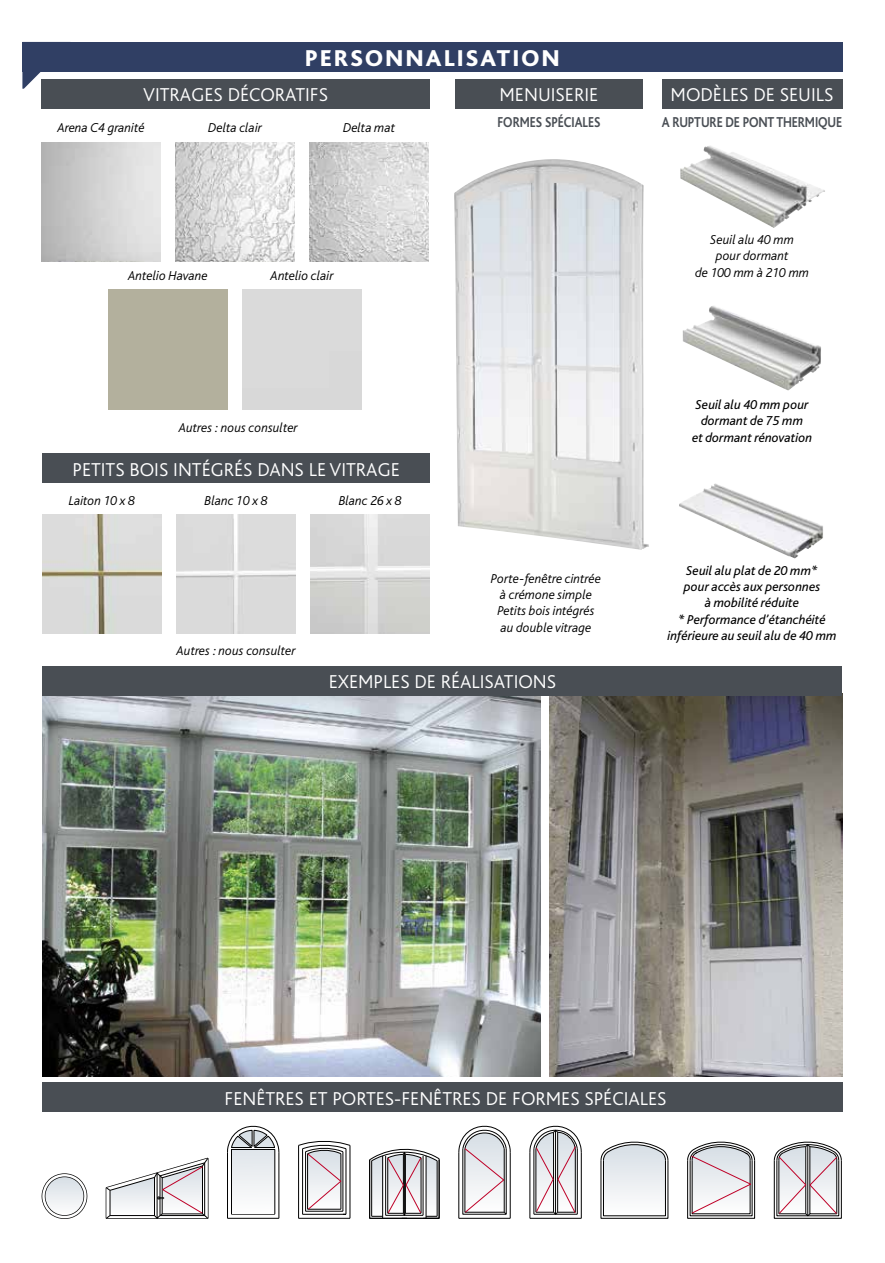
<style>
.page{position:relative;width:885px;height:1263px;background:#fff}
.page>*{position:absolute;margin:0;border:0;box-sizing:border-box;transform-origin:0 0}
.t1{font:800 24px "Bliss";letter-spacing:.1em;color:#fff}
.t2{font:300 19.5px "Bliss";color:#fff}
.t3{font:700 15px "Bliss";letter-spacing:-.01em;color:#494e54;scale:.85 1}
.t4{font:700 15px "Bliss";letter-spacing:-.01em;color:#494e54;scale:.84 1}
.t5{font:italic 300 13.5px/16.2px "Bliss";color:#000;text-align:center}
.t6{font:italic 13.5px/16.2px "Bliss";color:#000;text-align:center}
</style>
<div class="page">
<img style="left:549px;top:696px;width:293px;height:380px">
<img style="left:43px;top:696px;width:497px;height:380px">
<div style="left:43px;top:666px;width:799px;height:30px;background:#494e54"></div>
<div style="left:455px;top:79px;width:187px;height:30px;background:#494e54"></div>
<div style="left:661px;top:79px;width:181px;height:30px;background:#494e54"></div>
<div style="left:41px;top:79px;width:388px;height:30px;background:#494e54"></div>
<img style="left:175px;top:142px;width:119px;height:119px">
<img style="left:309px;top:142px;width:119px;height:119px">
<div style="left:43px;top:454px;width:386px;height:29px;background:#494e54"></div>
<img style="left:310px;top:515px;width:119px;height:119px">
<img style="left:42px;top:515px;width:120px;height:119px">
<img style="left:176px;top:515px;width:119px;height:119px">
<div style="left:22px;top:42px;width:820px;height:30px;background:#303f64"></div>
<svg style="left:22px;top:72px;width:19px;height:17px"></svg>
<img style="left:454px;top:159px;width:195px;height:391px">
<hr style="left:458px;top:1152px;width:1px;height:66px;background:#000">
<hr style="left:510px;top:1152px;width:1px;height:66px;background:#000">
<hr style="left:459px;top:1218px;width:51px;height:1px;background:#000">
<hr style="left:529px;top:1152px;width:1px;height:66px;background:#000">
<hr style="left:581px;top:1152px;width:1px;height:66px;background:#000">
<hr style="left:530px;top:1218px;width:51px;height:1px;background:#000">
<svg style="left:600px;top:1141px;width:68px;height:74px"></svg>
<hr style="left:298px;top:1218px;width:52px;height:1px;background:#000">
<hr style="left:298px;top:1145px;width:1px;height:73px;background:#000">
<hr style="left:349px;top:1145px;width:1px;height:73px;background:#000">
<svg style="left:42px;top:1173px;width:45px;height:46px"></svg>
<hr style="left:227px;top:1218px;width:52px;height:1px;background:#000">
<hr style="left:231px;top:1214px;width:44px;height:1px;background:#000">
<hr style="left:278px;top:1152px;width:1px;height:66px;background:#000">
<hr style="left:227px;top:1152px;width:1px;height:66px;background:#000">
<svg style="left:227px;top:1125px;width:52px;height:89px"></svg>
<svg style="left:458px;top:1125px;width:53px;height:90px"></svg>
<svg style="left:687px;top:1141px;width:68px;height:73px"></svg>
<svg style="left:298px;top:1141px;width:53px;height:74px"></svg>
<svg style="left:105px;top:1157px;width:104px;height:62px"></svg>
<svg style="left:369px;top:1148px;width:71px;height:71px"></svg>
<svg style="left:773px;top:1141px;width:69px;height:76px"></svg>
<svg style="left:529px;top:1125px;width:53px;height:90px"></svg>
<div style="left:43px;top:1082px;width:800px;height:30px;background:#494e54"></div>
<img style="left:682px;top:306px;width:139px;height:84px">
<img style="left:680px;top:146px;width:145px;height:82px">
<img style="left:679px;top:483px;width:144px;height:75px">
<h1 class="t1" style="left:305px;top:46px;width:256px">PERSONNALISATION</h1>
<h2 class="t2" style="left:143px;top:85px;width:186px">VITRAGES DÉCORATIFS</h2>
<h2 class="t2" style="left:499px;top:85px;width:100px">MENUISERIE</h2>
<h2 class="t2" style="left:670px;top:85px;width:164px">MODÈLES DE SEUILS</h2>
<p class="t5" style="left:57px;top:120px;width:89px">Arena C4 granité</p>
<p class="t4" style="left:497px;top:114px;width:124px">FORMES SPÉCIALES</p>
<p class="t3" style="left:661px;top:114px;width:214px">A RUPTURE DE PONT THERMIQUE</p>
<p class="t5" style="left:208px;top:120px;width:55px">Delta clair</p>
<p class="t5" style="left:343px;top:120px;width:54px">Delta mat</p>
<p class="t5" style="left:128px;top:268px;width:81px">Antelio Havane</p>
<p class="t5" style="left:270px;top:268px;width:64px">Antelio clair</p>
<p class="t5" style="left:179px;top:420px;width:120px">Autres : nous consulter</p>
<h2 class="t2" style="left:73px;top:459px;width:328px">PETITS BOIS INTÉGRÉS DANS LE VITRAGE</h2>
<p class="t5" style="left:69px;top:493px;width:68px">Laiton 10 x 8</p>
<p class="t5" style="left:204px;top:493px;width:64px">Blanc 10 x 8</p>
<p class="t5" style="left:338px;top:493px;width:64px">Blanc 26 x 8</p>
<p class="t5" style="left:177px;top:643px;width:120px">Autres : nous consulter</p>
<p class="t5" style="left:491px;top:571px;width:112px">Porte-fenêtre cintrée à crémone simple<br>Petits bois intégrés au double vitrage</p>
<h2 class="t2" style="left:329px;top:672px;width:229px">EXEMPLES DE RÉALISATIONS</h2>
<p class="t5" style="left:695px;top:232px;width:116px">Seuil alu 40 mm<br>pour dormant<br>de 100 mm à 210 mm</p>
<p class="t6" style="left:692px;top:397px;width:122px">Seuil alu 40 mm pour dormant de 75 mm<br>et dormant rénovation</p>
<p class="t6" style="left:667px;top:563px;width:171px">Seuil alu plat de 20 mm*<br>pour accès aux personnes<br>à mobilité réduite<br>* Performance d’étanchéité inférieure au seuil alu de 40 mm</p>
<h2 class="t2" style="left:224px;top:1088px;width:443px">FENÊTRES ET PORTES-FENÊTRES DE FORMES SPÉCIALES</h2>
</div>
